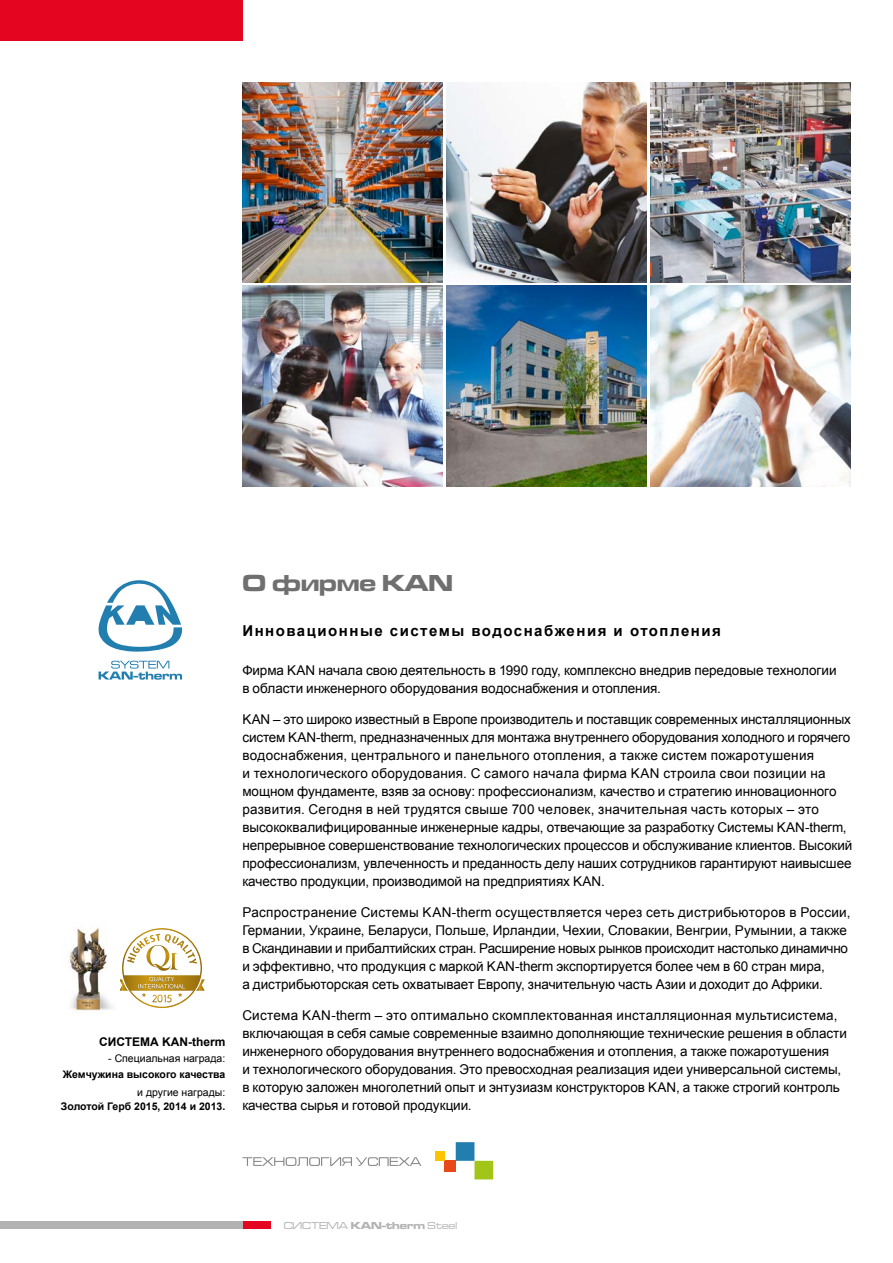
<style>
.page{position:relative;width:893px;height:1263px;background:#fff}
.page>*{position:absolute;margin:0;border:0;box-sizing:border-box;transform-origin:0 0}
.t1{font:24px "Microgramma D Bol Ext";color:#706f6f}
.t2{font:700 15px "Arial";letter-spacing:.1em;color:#000}
.t3{font:13.5px/18px "Arial";letter-spacing:-.005em;color:#000}
.t4{font:700 12px "Arial";color:#000}
.t5{font:700 10.5px "Arial";color:#000}
.t6{font:10.5px "Arial";color:#000}
.t7{font:10.5px "Microgramma D Med Ext";color:#b3b2b2}
.s1{font-family:"Microgramma D Bol Ext"}
</style>
<div class="page">
<div style="left:0;top:0;width:242px;height:41px;background:#e40521"></div>
<div style="left:0;top:1222px;width:242px;height:7px;background:#b3b2b2"></div>
<div style="left:243px;top:1222px;width:28px;height:7px;background:#e40521"></div>
<svg style="left:98px;top:580px;width:85px;height:100px"></svg>
<img style="left:242px;top:286px;width:201px;height:200px">
<img style="left:446px;top:82px;width:201px;height:200px">
<img style="left:650px;top:82px;width:200px;height:200px">
<img style="left:650px;top:286px;width:200px;height:200px">
<div style="left:444px;top:1161px;width:12px;height:11px;background:#e84919"></div>
<div style="left:435px;top:1151px;width:9px;height:10px;background:#fdc300"></div>
<div style="left:474px;top:1161px;width:19px;height:18px;background:#a2c617"></div>
<div style="left:456px;top:1142px;width:18px;height:19px;background:#227eae"></div>
<svg style="left:242px;top:1157px;width:179px;height:9px"></svg>
<svg style="left:120px;top:928px;width:85px;height:80px"></svg>
<img style="left:69px;top:928px;width:44px;height:85px">
<img style="left:242px;top:82px;width:201px;height:200px">
<img style="left:446px;top:286px;width:201px;height:200px">
<p class="t4" style="left:99px;top:1033px;width:128px">СИСТЕМА KAN-therm</p>
<p class="t6" style="left:108px;top:1051px;width:119px">- Специальная награда:</p>
<p class="t5" style="left:63px;top:1067px;width:164px">Жемчужина высокого качества</p>
<p class="t6" style="left:137px;top:1085px;width:90px">и другие награды:</p>
<p class="t5" style="left:61px;top:1099px;width:166px">Золотой Герб 2015, 2014 и 2013.</p>
<h1 class="t1" style="left:242px;top:567px;width:212px">О фирме KAN</h1>
<p class="t2" style="left:242px;top:621px;width:480px">Инновационные системы водоснабжения и отопления</p>
<p class="t3" style="left:242px;top:662px;width:596px">Фирма KAN начала свою деятельность в 1990 году, комплексно внедрив передовые технологии в области инженерного оборудования водоснабжения и отопления.</p>
<p class="t3" style="left:242px;top:710px;width:611px">KAN – это широко известный в Европе производитель и поставщик современных инсталляционных систем KAN‑therm, предназначенных для монтажа внутреннего оборудования холодного и горячего водоснабжения, центрального и панельного отопления, а также систем пожаротушения<br>и технологического оборудования. С самого начала фирма KAN строила свои позиции на мощном фундаменте, взяв за основу: профессионализм, качество и стратегию инновационного развития. Сегодня в ней трудятся свыше 700 человек, значительная часть которых – это высококвалифицированные инженерные кадры, отвечающие за разработку Системы KAN‑therm, непрерывное совершенствование технологических процессов и обслуживание клиентов. Высокий профессионализм, увлеченность и преданность делу наших сотрудников гарантируют наивысшее качество продукции, производимой на предприятиях KAN.</p>
<p class="t3" style="left:242px;top:903px;width:610px">Распространение Системы KAN‑therm осуществляется через сеть дистрибьюторов в России, Германии, Украине, Беларуси, Польше, Ирландии, Чехии, Словакии, Венгрии, Румынии, а также в Скандинавии и прибалтийских стран. Расширение новых рынков происходит настолько динамично и эффективно, что продукция с маркой KAN‑therm экспортируется более чем в 60 стран мира,<br>а дистрибьюторская сеть охватывает Европу, значительную часть Азии и доходит до Африки.</p>
<p class="t3" style="left:242px;top:1006px;width:606px">Система KAN‑therm – это оптимально скомплектованная инсталляционная мультисистема, включающая в себя самые современные взаимно дополняющие технические решения в области инженерного оборудования внутреннего водоснабжения и отопления, а также пожаротушения<br>и технологического оборудования. Это превосходная реализация идеи универсальной системы, в которую заложен многолетний опыт и энтузиазм конструкторов KAN, а также строгий контроль качества сырья и готовой продукции.</p>
<p class="t7" style="left:284px;top:1219px;width:175px">СИСТЕМА <span class="s1">KAN-therm</span> Steel</p>
</div>
